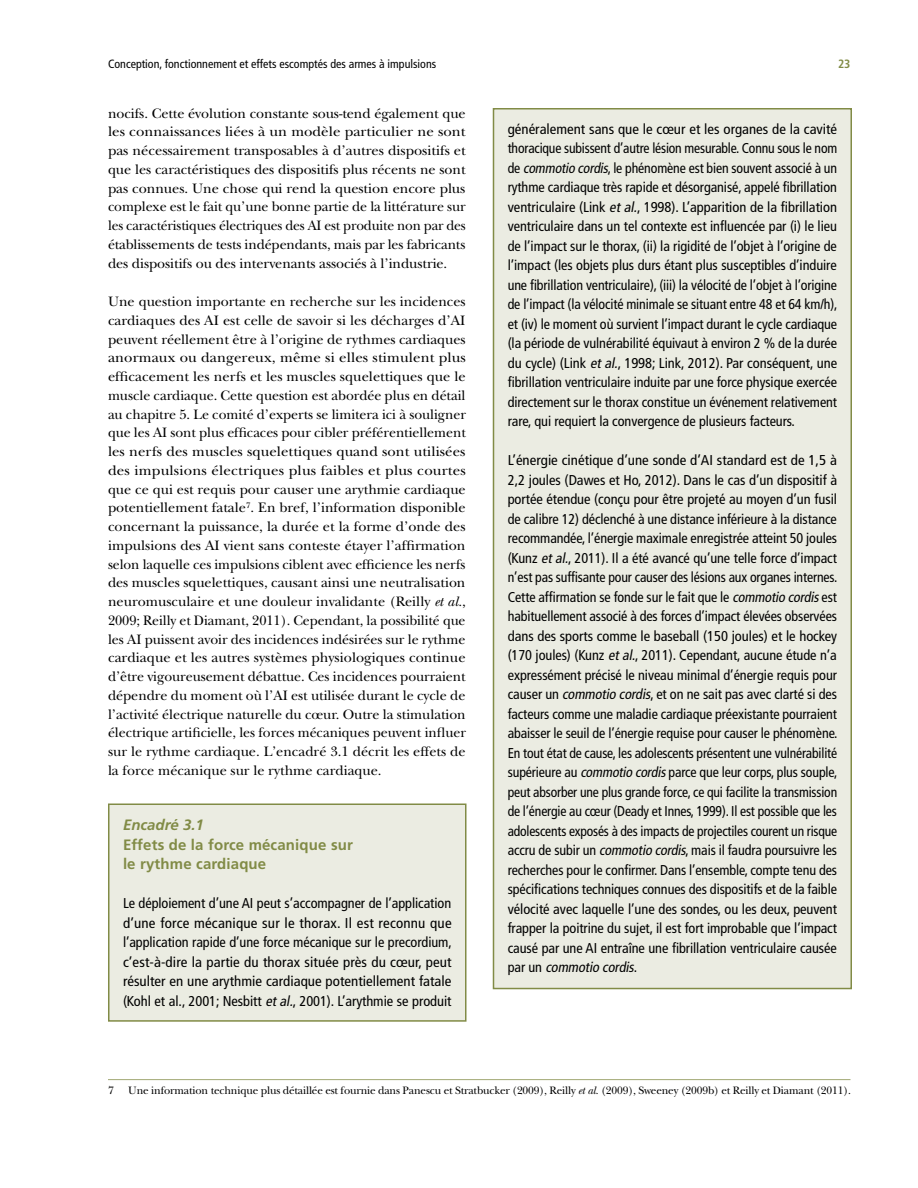
<style>
.page{position:relative;width:918px;height:1188px;background:#fff}
.page>*{position:absolute;margin:0;border:0;box-sizing:border-box;transform-origin:0 0}
.t1{font:700 15px/19.5px "Frutiger";letter-spacing:.01em;color:#818b46}
.t2{font:italic 700 15px "Frutiger";color:#818b46}
.t3{font:condensed 14.25px/19.5px "Frutiger";letter-spacing:-.005em;color:#000;text-align:justify;scale:1.04 1}
.t4{font:14.25px/18.8px "New Baskerville Std";letter-spacing:-.005em;color:#000;text-align:justify}
.t5{font:condensed 14.25px/19.5px "Frutiger";letter-spacing:-.005em;color:#000;text-align:justify}
.t6{font:condensed 12px "Frutiger";color:#000}
.t7{font:700 condensed 12px "Frutiger";color:#818b46}
.t8{font:11.25px "New Baskerville Std";letter-spacing:-.015em;color:#000}
.s1{font-style:italic}
</style>
<div class="page">
<div style="left:109px;top:804px;width:357px;height:217px;background:#ebece2"></div>
<div style="left:108px;top:804px;width:358px;height:218px;border:2px solid #818b46"></div>
<hr style="left:108px;top:1079px;width:742px;height:1px;background:#a1a873">
<div style="left:494px;top:109px;width:357px;height:880px;background:#ebece2"></div>
<div style="left:493px;top:108px;width:359px;height:881px;border:2px solid #818b46"></div>
<p class="t6" style="left:108px;top:56px;width:330px">Conception, fonctionnement et effets escomptés des armes à impulsions</p>
<p class="t7" style="left:838px;top:56px;width:14px">23</p>
<p class="t4" style="left:108px;top:104px;width:360px">nocifs. Cette évolution constante sous-tend également que les connaissances liées à un modèle particulier ne sont pas nécessairement transposables à d’autres dispositifs et que les caractéristiques des dispositifs plus récents ne sont pas connues. Une chose qui rend la question encore plus complexe est le fait qu’une bonne partie de la littérature sur les caractéristiques électriques des AI est produite non par des établissements de tests indépendants, mais par les fabricants des dispositifs ou des intervenants associés à l’industrie.</p>
<p class="t4" style="left:108px;top:292px;width:360px">Une question importante en recherche sur les incidences cardiaques des AI est celle de savoir si les décharges d’AI peuvent réellement être à l’origine de rythmes cardiaques anormaux ou dangereux, même si elles stimulent plus efficacement les nerfs et les muscles squelettiques que le muscle cardiaque. Cette question est abordée plus en détail au chapitre 5. Le comité d’experts se limitera ici à souligner que les AI sont plus efficaces pour cibler préférentiellement les nerfs des muscles squelettiques quand sont utilisées des impulsions électriques plus faibles et plus courtes que ce qui est requis pour causer une arythmie cardiaque potentiellement fatale<sup>7</sup>. En bref, l’information disponible concernant la puissance, la durée et la forme d’onde des impulsions des AI vient sans conteste étayer l’affirmation selon laquelle ces impulsions ciblent avec efficience les nerfs des muscles squelettiques, causant ainsi une neutralisation neuromusculaire et une douleur invalidante (Reilly <span class="s1">et al.</span>, 2009; Reilly et Diamant, 2011). Cependant, la possibilité que les AI puissent avoir des incidences indésirées sur le rythme cardiaque et les autres systèmes physiologiques continue d’être vigoureusement débattue. Ces incidences pourraient dépendre du moment où l’AI est utilisée durant le cycle de l’activité électrique naturelle du cœur. Outre la stimulation électrique artificielle, les forces mécaniques peuvent influer sur le rythme cardiaque. L’encadré 3.1 décrit les effets de la force mécanique sur le rythme cardiaque.</p>
<p class="t3" style="left:508px;top:119px;width:319px">généralement sans que le cœur et les organes de la cavité thoracique subissent d’autre lésion mesurable. Connu sous le nom de <span class="s1">commotio cordis</span>, le phénomène est bien souvent associé à un rythme cardiaque très rapide et désorganisé, appelé fibrillation ventriculaire (Link <span class="s1">etal.</span>, 1998). L’apparition de la fibrillation ventriculaire dans un tel contexte est influencée par (i) le lieu de l’impact sur le thorax, (ii) la rigidité de l’objet à l’origine de l’impact (les objets plus durs étant plus susceptibles d’induire une fibrillation ventriculaire), (iii) la vélocité de l’objet à l’origine de l’impact (la vélocité minimale se situant entre 48 et 64 km/h), et (iv) le moment où survient l’impact durant le cycle cardiaque (la période de vulnérabilité équivaut à environ 2 % de la durée du cycle) (Link <span class="s1">etal.</span>, 1998; Link, 2012). Par conséquent, une fibrillation ventriculaire induite par une force physique exercée directement sur le thorax constitue un événement relativement rare, qui requiert la convergence de plusieurs facteurs.</p>
<p class="t3" style="left:508px;top:451px;width:319px">L’énergie cinétique d’une sonde d’AI standard est de 1,5 à 2,2 joules (Dawes et Ho, 2012). Dans le cas d’un dispositif à portée étendue (conçu pour être projeté au moyen d’un fusil de calibre 12) déclenché à une distance inférieure à la distance recommandée, l’énergie maximale enregistrée atteint 50 joules (Kunz <span class="s1">etal.</span>, 2011). Il a été avancé qu’une telle force d’impact n’est pas suffisante pour causer des lésions aux organes internes.<br>Cette affirmation se fonde sur le fait que le <span class="s1">commotio cordis</span>est habituellement associé à des forces d’impact élevées observées dans des sports comme le baseball (150 joules) et le hockey (170 joules) (Kunz <span class="s1">etal.</span>, 2011). Cependant, aucune étude n’a expressément précisé le niveau minimal d’énergie requis pour causer un <span class="s1">commotio cordis</span>, et on ne sait pas avec clarté si des facteurs comme une maladie cardiaque préexistante pourraient abaisser le seuil de l’énergie requise pour causer le phénomène.<br>En tout état de cause, les adolescents présentent une vulnérabilité supérieure au <span class="s1">commotio cordis</span>parce que leur corps, plus souple, peut absorber une plus grande force, ce qui facilite la transmission de l’énergie au cœur (Deady et Innes, 1999). Il est possible que les adolescents exposés à des impacts de projectiles courent un risque accru de subir un <span class="s1">commotio cordis</span>, mais il faudra poursuivre les recherches pour le confirmer. Dans l’ensemble, compte tenu des spécifications techniques connues des dispositifs et de la faible vélocité avec laquelle l’une des sondes, ou les deux, peuvent frapper la poitrine du sujet, il est fort improbable que l’impact causé par une AI entraîne une fibrillation ventriculaire causée p a r u n <span class="s1">commotio cordis</span>.</p>
<p class="t2" style="left:123px;top:816px;width:82px">Encadré 3.1</p>
<p class="t1" style="left:123px;top:835px;width:232px">Effets de la force mécanique sur le rythme cardiaque</p>
<p class="t5" style="left:123px;top:894px;width:330px">Le déploiement d’une AI peut s’accompagner de l’application d’une force mécanique sur le thorax. Il est reconnu que l’application rapide d’une force mécanique sur le precordium, c’est-à-dire la partie du thorax située près du cœur, peut résulter en une arythmie cardiaque potentiellement fatale (Kohl et al., 2001; Nesbitt <span class="s1">etal.</span>, 2001). L’arythmie se produit</p>
<p class="t8" style="left:108px;top:1083px;width:7px">7</p>
<p class="t8" style="left:128px;top:1083px;width:724px">Une information technique plus détaillée est fournie dans Panescu et Stratbucker (2009), Reilly <span class="s1">et al.</span> (2009), Sweeney (2009b) et Reilly et Diamant (2011).</p>
</div>
